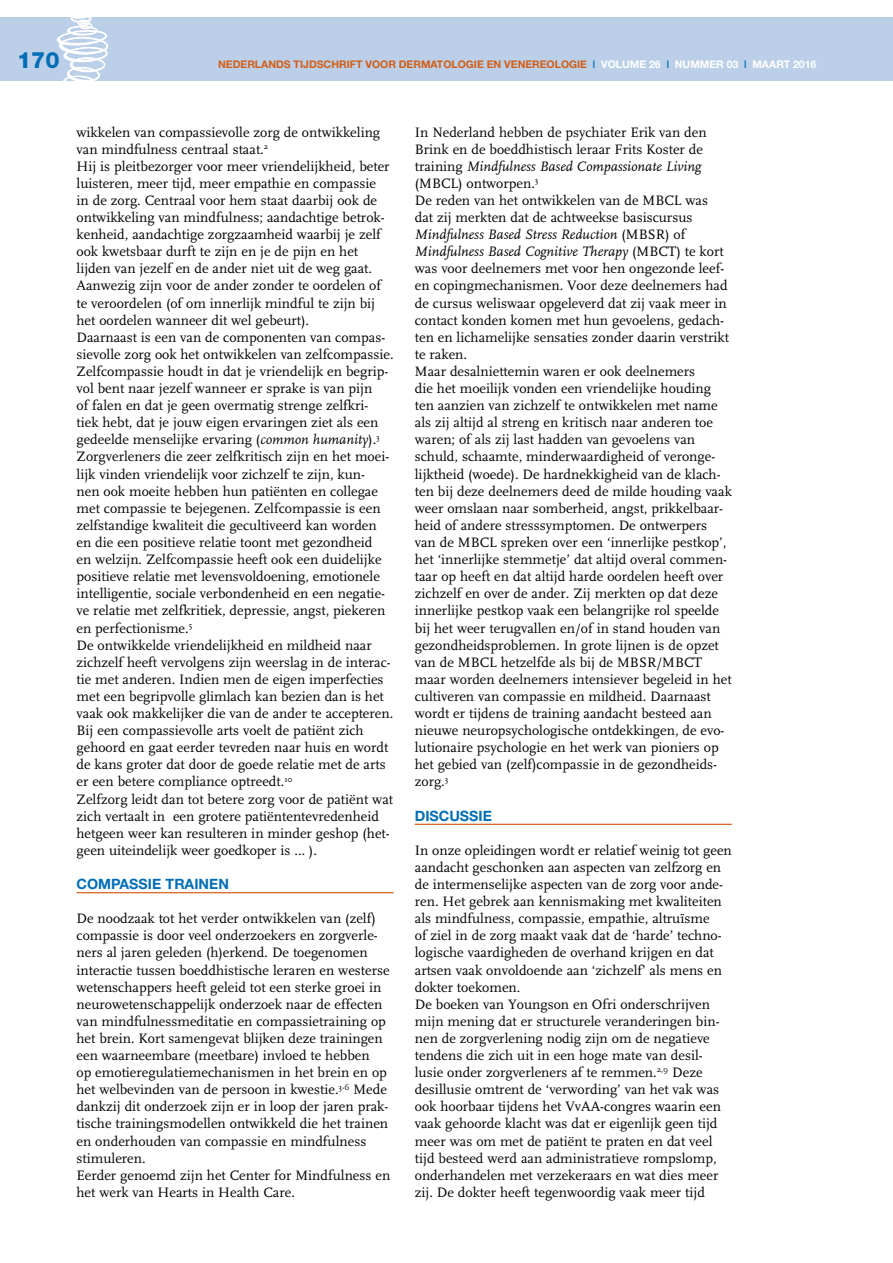
<style>
.page{position:relative;width:893px;height:1263px;background:#fff}
.page>*{position:absolute;margin:0;border:0;box-sizing:border-box;transform-origin:0 0}
.t1{font:800 22.5px "Helvetica Neue";color:#006eb6}
.t2{font:14.25px/17.1px "FF Scala";color:#000}
.t3{font:700 14.25px "Helvetica Neue";color:#006eb6}
.t4{font:700 10.5px "Helvetica Neue";color:#d25e16}
.t5{font:700 10.5px "Helvetica Neue";color:#fff}
.s1{color:#006eb6}
.s2{color:#fff}
.s3{font-style:italic}
</style>
<div class="page">
<div style="left:0;top:17px;width:893px;height:64px;background:#bccfe9"></div>
<svg style="left:57px;top:17px;width:51px;height:64px"></svg>
<hr style="left:415px;top:824px;width:317px;height:1px;background:#d25e16">
<hr style="left:77px;top:892px;width:317px;height:1px;background:#d25e16">
<h1 class="t1" style="left:17px;top:47px;width:44px">170</h1>
<p class="t4" style="left:218px;top:58px;width:543px">NEDERLANDS TIJDSCHRIFT VOOR DERMATOLOGIE EN VENEREOLOGIE <span class="s1">|</span> <span class="s2">VOLUME 26</span> <span class="s1">|</span> <span class="s2">NUMMER 03</span> <span class="s1">|</span> <span class="s2">MAART</span></p>
<p class="t5" style="left:793px;top:58px;width:25px">2016</p>
<p class="t2" style="left:77px;top:124px;width:319px">wikkelen van compassievolle zorg de ontwikkeling van mindfulness centraal staat.<sup>2<br></sup>Hij is pleitbezorger voor meer vriendelijkheid, beter luisteren, meer tijd, meer empathie en compassie<br>in de zorg. Centraal voor hem staat daarbij ook de ontwikkeling van mindfulness; aandachtige betrok&shy;kenheid, aandachtige zorgzaamheid waarbij je zelf ook kwetsbaar durft te zijn en je de pijn en het lijden van jezelf en de ander niet uit de weg gaat.<br>Aanwezig zijn voor de ander zonder te oordelen of te veroordelen (of om innerlijk mindful te zijn bij het oordelen wanneer dit wel gebeurt).<br>Daarnaast is een van de componenten van compas&shy;sievolle zorg ook het ontwikkelen van zelfcompassie.<br>Zelfcompassie houdt in dat je vriendelijk en begrip&shy;vol bent naar jezelf wanneer er sprake is van pijn<br>of falen en dat je geen overmatig strenge zelfkri&shy;tiek hebt, dat je jouw eigen ervaringen ziet als een gedeelde menselijke ervaring (<span class="s3">common humanity</span>).<sup>3<br></sup>Zorgverleners die zeer zelfkritisch zijn en het moei&shy;lijk vinden vriendelijk voor zichzelf te zijn, kun-<br>nen ook moeite hebben hun patiënten en collegae met compassie te bejegenen. Zelfcompassie is een zelfstandige kwaliteit die gecultiveerd kan worden en die een positieve relatie toont met gezondheid<br>en welzijn. Zelfcompassie heeft ook een duidelijke positieve relatie met levensvoldoening, emotionele intelligentie, sociale verbondenheid en een negatie&shy;ve relatie met zelfkritiek, depressie, angst, piekeren en perfectionisme.<sup>5<br></sup>De ontwikkelde vriendelijkheid en mildheid naar zichzelf heeft vervolgens zijn weerslag in de interac&shy;tie met anderen. Indien men de eigen imperfecties met een begripvolle glimlach kan bezien dan is het vaak ook makkelijker die van de ander te accepteren.<br>Bij een compassievolle arts voelt de patiënt zich gehoord en gaat eerder tevreden naar huis en wordt de kans groter dat door de goede relatie met de arts er een betere compliance optreedt.<sup>10<br></sup>Zelfzorg leidt dan tot betere zorg voor de patiënt wat zich vertaalt in een grotere patiëntentevredenheid hetgeen weer kan resulteren in minder geshop (het&shy;geen uiteindelijk weer goedkoper is … ).</p>
<p class="t3" style="left:77px;top:875px;width:53px">COM PASSIE</p>
<p class="t3" style="left:166px;top:875px;width:10px">TRAINEN</p>
<p class="t2" style="left:77px;top:910px;width:315px">De noodzaak tot het verder ontwikkelen van (zelf) compassie is door veel onderzoekers en zorgverle&shy;ners al jaren geleden (h)erkend. De toegenomen interactie tussen boeddhistische leraren en westerse wetenschappers heeft geleid tot een sterke groei in neurowetenschappelijk onderzoek naar de effecten van mindfulnessmeditatie en compassietraining op het brein. Kort samengevat blijken deze trainingen een waarneembare (meetbare) invloed te hebben<br>op emotieregulatiemechanismen in het brein en op het welbevinden van de persoon in kwestie.<sup>3-6</sup> Mede dankzij dit onderzoek zijn er in loop der jaren prak&shy;tische trainingsmodellen ontwikkeld die het trainen en onderhouden van compassie en mindfulness stimuleren.<br>Eerder genoemd zijn het Center for Mindfulness en het werk van Hearts in Health Care.</p>
<p class="t2" style="left:415px;top:124px;width:319px">In Nederland hebben de psychiater Erik van den Brink en de boeddhistisch leraar Frits Koster de training <span class="s3">Mindfulness Based Compassionate Living </span>(MBCL) ontworpen.<sup>3<br></sup>De reden van het ontwikkelen van de MBCL was<br>dat zij merkten dat de achtweekse basiscursus <span class="s3">Mindfulness Based Stress Reduction</span> (MBSR) of <span class="s3">Mindfulness Based Cognitive Therapy</span> (MBCT) te kort was voor deelnemers met voor hen ongezonde leef&shy;en copingmechanismen. Voor deze deelnemers had de cursus weliswaar opgeleverd dat zij vaak meer in contact konden komen met hun gevoelens, gedach&shy;ten en lichamelijke sensaties zonder daarin verstrikt te raken.<br>Maar desalniettemin waren er ook deelnemers<br>die het moeilijk vonden een vriendelijke houding ten aanzien van zichzelf te ontwikkelen met name als zij altijd al streng en kritisch naar anderen toe waren; of als zij last hadden van gevoelens van schuld, schaamte, minderwaardigheid of veronge&shy;lijktheid (woede). De hardnekkigheid van de klach&shy;ten bij deze deelnemers deed de milde houding vaak weer omslaan naar somberheid, angst, prikkelbaar&shy;heid of andere stresssymptomen. De ontwerpers<br>van de MBCL spreken over een ‘innerlijke pestkop’, het ‘innerlijke stemmetje’ dat altijd overal commen&shy;taar op heeft en dat altijd harde oordelen heeft over zichzelf en over de ander. Zij merkten op dat deze innerlijke pestkop vaak een belangrijke rol speelde bij het weer terugvallen en/of in stand houden van gezondheidsproblemen. In grote lijnen is de opzet van de MBCL hetzelfde als bij de MBSR/MBCT maar worden deelnemers intensiever begeleid in het cultiveren van compassie en mildheid. Daarnaast wordt er tijdens de training aandacht besteed aan nieuwe neuropsychologische ontdekkingen, de evo&shy;lutionaire psychologie en het werk van pioniers op het gebied van (zelf)compassie in de gezondheids&shy;zorg.<sup>3</sup></p>
<p class="t3" style="left:415px;top:807px;width:20px">DISCUSSIE</p>
<p class="t2" style="left:415px;top:842px;width:318px">In onze opleidingen wordt er relatief weinig tot geen aandacht geschonken aan aspecten van zelfzorg en de intermenselijke aspecten van de zorg voor ande&shy;ren. Het gebrek aan kennismaking met kwaliteiten als mindfulness, compassie, empathie, altruïsme<br>of ziel in de zorg maakt vaak dat de ‘harde’ techno&shy;logische vaardigheden de overhand krijgen en dat artsen vaak onvoldoende aan ‘zichzelf’ als mens en dokter toekomen.<br>De boeken van Youngson en Ofri onderschrijven mijn mening dat er structurele veranderingen bin&shy;nen de zorgverlening nodig zijn om de negatieve tendens die zich uit in een hoge mate van desil&shy;lusie onder zorgverleners af te remmen.<sup>2,9</sup> Deze desillusie omtrent de ‘verwording’ van het vak was ook hoorbaar tijdens het VvAA-congres waarin een vaak gehoorde klacht was dat er eigenlijk geen tijd meer was om met de patiënt te praten en dat veel tijd besteed werd aan administratieve rompslomp, onderhandelen met verzekeraars en wat dies meer zij. De dokter heeft tegenwoordig vaak meer tijd</p>
</div>
